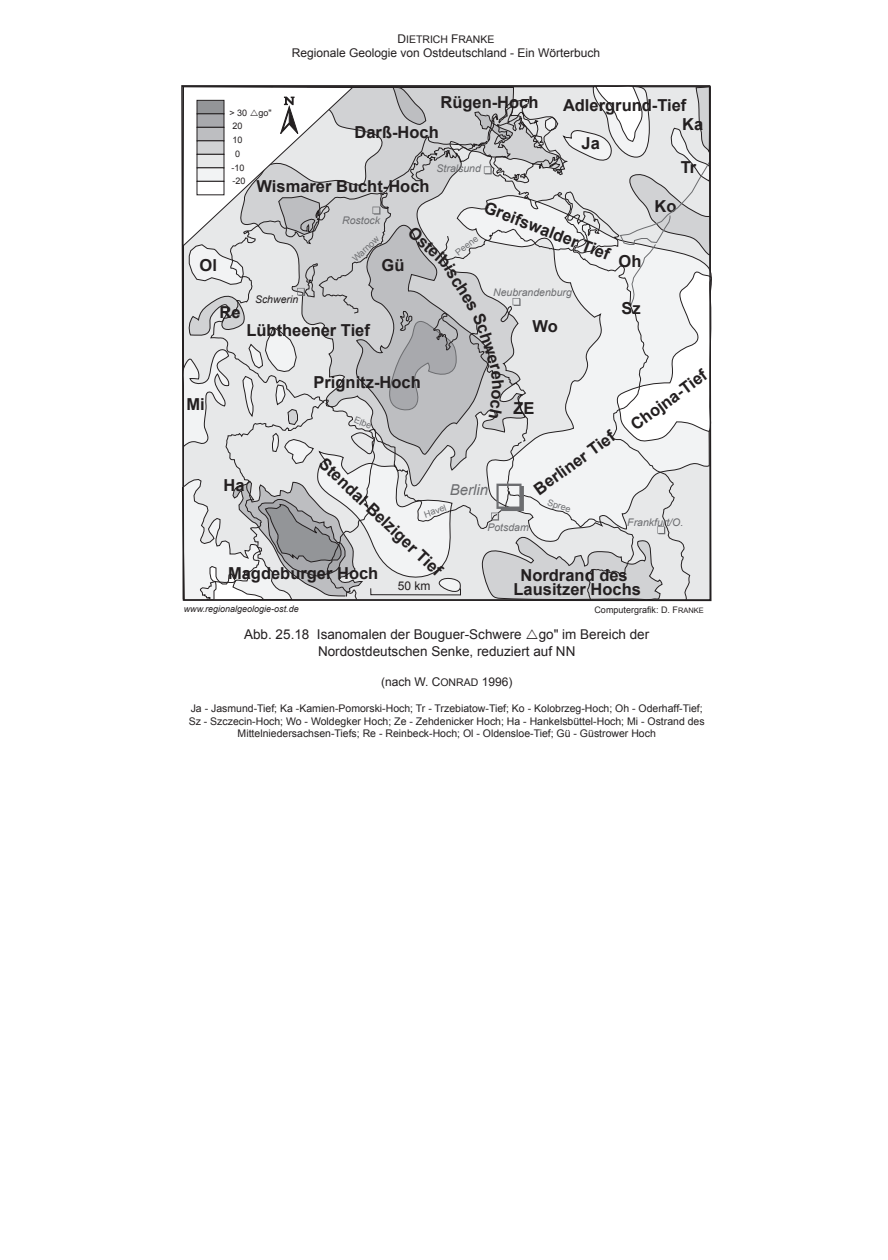
<style>
.page{position:relative;width:888px;height:1260px;background:#fff}
.page>*{position:absolute;margin:0;border:0;box-sizing:border-box;transform-origin:0 0}
.t1{font:700 16.5px/14px "Arial";color:#231f20;text-align:center}
.t2{font:italic 15px "Arial";color:#6c6d70}
.t3{font:13.5px/16.5px "Arial";color:#231f20}
.t4{font:12px "Arial";color:#231f20}
.t5{font:10.5px/12.8px "Arial";color:#231f20;text-align:center}
.t6{font:italic 10.5px "Arial";color:#6c6d70}
.t7{font:italic 10.5px "Arial";color:#231f20}
.t8{font:9px/13.8px "Arial";color:#231f20;text-align:center}
.t9{font:italic 9px "Arial";color:#231f20}
.t10{font:9px "Arial";color:#6c6d70}
.s1{font-size:12px}
.s2{font-size:7.5px}
.s3{font-size:10.5px}
</style>
<div class="page">
<svg style="left:182px;top:85px;width:530px;height:516px"></svg>
<p class="t5" style="left:397px;top:33px;width:99px"><span class="s1">D</span>IETRICH <span class="s1">F</span>RANKE</p>
<p class="t4" style="left:292px;top:45px;width:310px">Regionale Geologie von Ostdeutschland - Ein Wörterbuch</p>
<h1 class="t1" style="left:200px;top:258px;width:19px">Ol</h1>
<h1 class="t1" style="left:441px;top:96px;width:100px">Rügen-Hoch</h1>
<p class="t8" style="left:230px;top:107px;width:19px">&gt; 30</p>
<p class="t8" style="left:259px;top:107px;width:15px">go"</p>
<p class="t8" style="left:232px;top:133px;width:16px">10<br>0 -10 -20</p>
<p class="t8" style="left:233px;top:120px;width:12px">20</p>
<h1 class="t1" style="left:355px;top:125px;width:86px">Darß-Hoch</h1>
<p class="t6" style="left:437px;top:162px;width:46px">Stralsund</p>
<h1 class="t1" style="left:257px;top:180px;width:175px">Wismarer Bucht-Hoch</h1>
<h1 class="t1" style="left:563px;top:99px;width:125px">Adlergrund-Tief</h1>
<h1 class="t1" style="left:582px;top:137px;width:20px">Ja</h1>
<h1 class="t1" style="left:682px;top:118px;width:23px">Ka</h1>
<h1 class="t1" style="left:681px;top:160px;width:17px">Tr</h1>
<h1 class="t1" style="left:487px;top:201px;width:135px;rotate:21deg">Greifswalder Tief</h1>
<p class="t6" style="left:342px;top:214px;width:39px">Rostock</p>
<p class="t10" style="left:350px;top:256px;width:34px;rotate:-43deg">Warnow</p>
<p class="t10" style="left:453px;top:248px;width:28px;rotate:-38deg">Peene</p>
<h1 class="t1" style="left:619px;top:254px;width:24px">Oh</h1>
<h1 class="t1" style="left:382px;top:259px;width:24px">Gü</h1>
<h1 class="t1" style="left:655px;top:199px;width:23px">Ko</h1>
<h1 class="t1" style="left:187px;top:398px;width:20px">Mi</h1>
<h1 class="t1" style="left:220px;top:305px;width:23px">Re</h1>
<p class="t7" style="left:255px;top:293px;width:45px">Schwerin</p>
<p class="t6" style="left:493px;top:285px;width:80px">Neubrandenburg</p>
<h1 class="t1" style="left:622px;top:301px;width:21px">Sz</h1>
<h1 class="t1" style="left:247px;top:324px;width:125px">Lübtheener Tief</h1>
<h1 class="t1" style="left:533px;top:319px;width:27px">Wo</h1>
<h1 class="t1" style="left:629px;top:422px;width:92px;rotate:-37deg">Chojna-Tief</h1>
<h1 class="t1" style="left:314px;top:376px;width:109px">Prignitz-Hoch</h1>
<h1 class="t1" style="left:514px;top:401px;width:23px">ZE</h1>
<p class="t10" style="left:357px;top:414px;width:20px;rotate:22deg">Elbe</p>
<h1 class="t1" style="left:532px;top:486px;width:97px;rotate:-36deg">Berliner Tief</h1>
<h1 class="t1" style="left:326px;top:457px;width:164px;rotate:43deg">Stendal-Belziger Tief</h1>
<h1 class="t1" style="left:224px;top:478px;width:23px">Ha</h1>
<h2 class="t2" style="left:450px;top:480px;width:40px">Berlin</h2>
<p class="t10" style="left:550px;top:496px;width:26px;rotate:19deg">Spree</p>
<p class="t10" style="left:423px;top:509px;width:25px;rotate:-19deg">Havel</p>
<p class="t6" style="left:627px;top:515px;width:58px">Frankfurt/O.</p>
<p class="t6" style="left:487px;top:520px;width:43px">Potsdam</p>
<h1 class="t1" style="left:228px;top:567px;width:152px">Magdeburger Hoch</h1>
<h1 class="t1" style="left:514px;top:569px;width:129px">Nordrand des<br>Lausitzer Hochs</h1>
<p class="t4" style="left:398px;top:578px;width:34px">50 km</p>
<p class="t9" style="left:184px;top:603px;width:117px">www.regionalgeologie-ost.de</p>
<p class="t8" style="left:595px;top:603px;width:111px">Computergrafik: D. F<span class="s2">RANKE</span></p>
<p class="t3" style="left:244px;top:626px;width:279px">Abb. 25.18 Isanomalen der Bouguer-Schwere</p>
<p class="t3" style="left:318px;top:626px;width:333px;text-indent:221px">go" im Bereich der<br>Nordostdeutschen Senke, reduziert auf NN</p>
<p class="t4" style="left:381px;top:674px;width:133px">(nach W. C<span class="s3">ONRAD</span> 1996)</p>
<p class="t5" style="left:189px;top:702px;width:518px">Ja - Jasmund-Tief; Ka -Kamien-Pomorski-Hoch; Tr - Trzebiatow-Tief; Ko - Kolobrzeg-Hoch; Oh - Oderhaff-Tief;<br>Sz - Szczecin-Hoch; Wo - Woldegker Hoch; Ze - Zehdenicker Hoch; Ha - Hankelsbüttel-Hoch; Mi - Ostrand des<br>Mittelniedersachsen-Tiefs; Re - Reinbeck-Hoch; Ol - Oldensloe-Tief; Gü - Güstrower Hoch</p>
</div>
